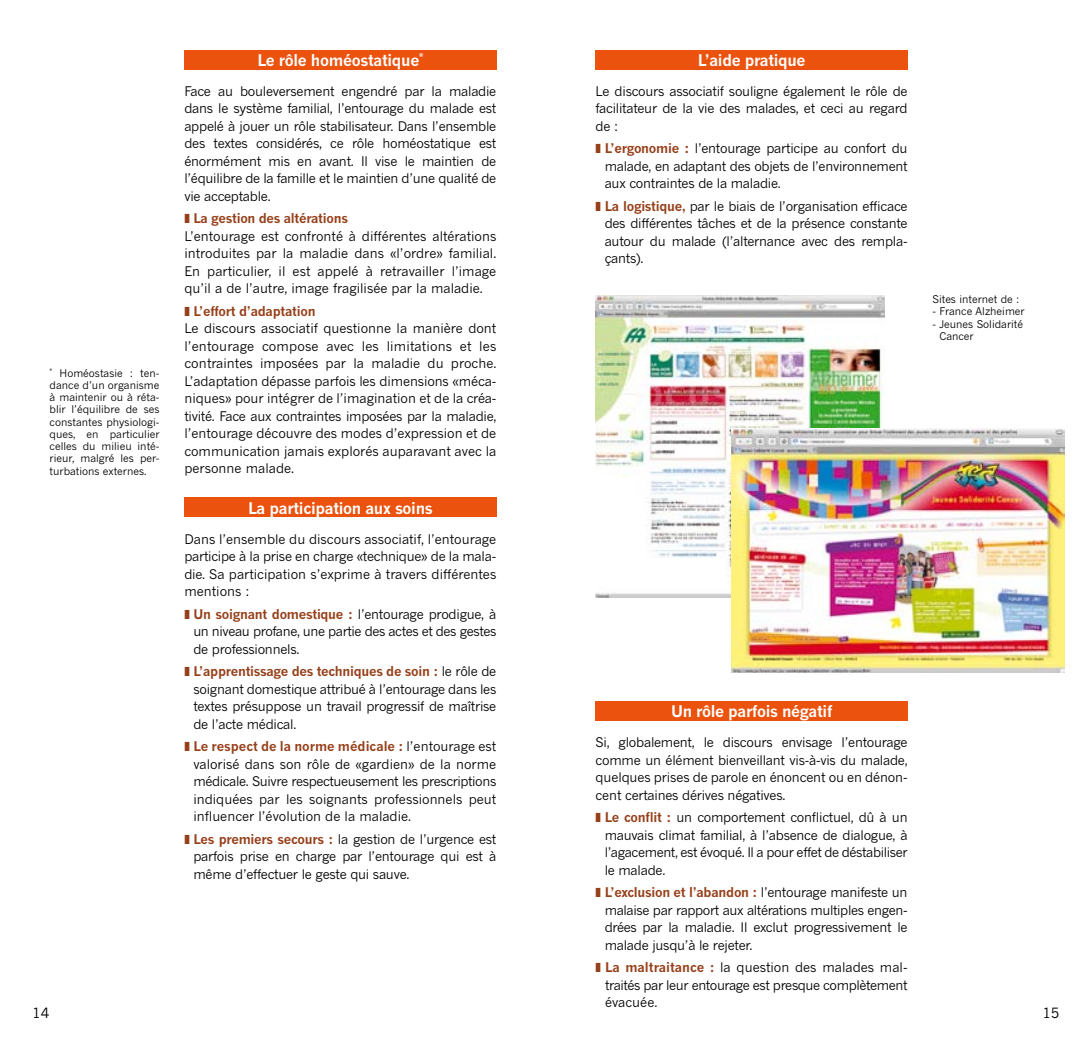
<style>
.page{position:relative;width:1092px;height:1057px;background:#fff}
.page>*{position:absolute;margin:0;border:0;box-sizing:border-box;transform-origin:0 0}
.t1{font:700 15.75px "News Gothic";letter-spacing:-.02em;color:#fff}
.t2{font:14px "News Gothic";color:#000}
.t3{font:13.12px/17.5px "News Gothic";letter-spacing:-.02em;color:#000;text-align:justify}
.t4{font:700 13.12px "News Gothic";letter-spacing:-.02em;color:#963f19}
.t5{font:10.5px/12.2px "News Gothic";color:#000;text-align:justify}
.s1{font-weight:700;color:#963f19}
</style>
<div class="page">
<div style="left:184px;top:50px;width:312px;height:19px;background:#ea520d"></div>
<div style="left:184px;top:497px;width:312px;height:20px;background:#ea520d"></div>
<div style="left:595px;top:50px;width:312px;height:19px;background:#ea520d"></div>
<div style="left:595px;top:701px;width:312px;height:20px;background:#ea520d"></div>
<img style="left:595px;top:295px;width:289px;height:302px">
<img style="left:731px;top:428px;width:333px;height:244px">
<p class="t1" style="left:257px;top:50px;width:167px">Le rôle homéostatique<sup>*</sup></p>
<p class="t3" style="left:184px;top:82px;width:313px">Face au bouleversement engendré par la maladie dans le système familial, l’entourage du malade est appelé à jouer un rôle stabilisateur. Dans l’ensemble des textes considérés, ce rôle homéostatique est énormément mis en avant. Il vise le maintien de l’équilibre de la famille et le maintien d’une qualité de vie acceptable.</p>
<p class="t4" style="left:193px;top:210px;width:156px">La gestion des altérations</p>
<p class="t3" style="left:184px;top:227px;width:313px">L’entourage est confronté à différentes altérations introduites par la maladie dans «l’ordre» familial.<br>En particulier, il est appelé à retravailler l’image qu’il a de l’autre, image fragilisée par la maladie.</p>
<p class="t4" style="left:193px;top:303px;width:124px">L’effort d’adaptation</p>
<p class="t3" style="left:184px;top:319px;width:313px">Le discours associatif questionne la manière dont l’entourage compose avec les limitations et les contraintes imposées par la maladie du proche.<br>L’adaptation dépasse parfois les dimensions «méca&shy;niques» pour intégrer de l’imagination et de la créa&shy;tivité. Face aux contraintes imposées par la maladie, l’entourage découvre des modes d’expression et de communication jamais explorés auparavant avec la personne malade.</p>
<p class="t1" style="left:248px;top:498px;width:186px">La participation aux soins</p>
<p class="t3" style="left:184px;top:530px;width:313px">Dans l’ensemble du discours associatif, l’entourage participe à la prise en charge «technique» de la mala&shy;die. Sa participation s’exprime à travers différentes mentions :</p>
<p class="t3" style="left:193px;top:605px;width:304px"><span class="s1">Un soignant domestique :</span> l’entourage prodigue, à un niveau profane, une partie des actes et des gestes de professionnels.</p>
<p class="t3" style="left:193px;top:662px;width:304px"><span class="s1">L’apprentissage des techniques de soin :</span> le rôle de soignant domestique attribué à l’entourage dans les textes présuppose un travail progressif de maîtrise de l’acte médical.</p>
<p class="t3" style="left:193px;top:737px;width:304px"><span class="s1">Le respect de la norme médicale :</span> l’entourage est valorisé dans son rôle de «gardien» de la norme médicale. Suivre respectueusement les prescriptions indiquées par les soignants professionnels peut influencer l’évolution de la maladie.</p>
<p class="t3" style="left:193px;top:830px;width:304px"><span class="s1">Les premiers secours :</span> la gestion de l’urgence est parfois prise en charge par l’entourage qui est à même d’effectuer le geste qui sauve.</p>
<p class="t1" style="left:697px;top:50px;width:109px">L’aide pratique</p>
<p class="t3" style="left:595px;top:82px;width:313px">Le discours associatif souligne également le rôle de facilitateur de la vie des malades, et ceci au regard de :</p>
<p class="t3" style="left:604px;top:139px;width:304px"><span class="s1">L’ergonomie :</span> l’entourage participe au confort du malade, en adaptant des objets de l’environnement aux contraintes de la maladie.</p>
<p class="t3" style="left:604px;top:197px;width:304px"><span class="s1">La logistique,</span> par le biais de l’organisation efficace des différentes tâches et de la présence constante autour du malade (l’alternance avec des rempla&shy;çants).</p>
<p class="t5" style="left:932px;top:293px;width:88px">Sites internet de :</p>
<p class="t5" style="left:932px;top:305px;width:94px">- France Alzheimer</p>
<p class="t5" style="left:939px;top:317px;width:85px;text-indent:-7px">- Jeunes Solidarité<br>Cancer</p>
<p class="t5" style="left:50px;top:366px;width:111px"><sup>*</sup> Homéostasie : ten&shy;dance d’un organisme à maintenir ou à réta&shy;blir l’équilibre de ses constantes physiologi&shy;ques, en particulier celles du milieu inté&shy;rieur, malgré les per&shy;turbations externes.</p>
<p class="t1" style="left:671px;top:702px;width:163px">Un rôle parfois négatif</p>
<p class="t3" style="left:595px;top:733px;width:313px">Si, globalement, le discours envisage l’entourage comme un élément bienveillant vis-à-vis du malade, quelques prises de parole en énoncent ou en dénon&shy;cent certaines dérives négatives.</p>
<p class="t3" style="left:604px;top:808px;width:304px"><span class="s1">Le conflit :</span> un comportement conflictuel, dû à un mauvais climat familial, à l’absence de dialogue, à l’agacement, est évoqué. Il a pour effet de déstabiliser le malade.</p>
<p class="t3" style="left:604px;top:883px;width:304px"><span class="s1">L’exclusion et l’abandon :</span> l’entourage manifeste un malaise par rapport aux altérations multiples engen&shy;drées par la maladie. Il exclut progressivement le malade jusqu’à le rejeter.</p>
<p class="t3" style="left:605px;top:958px;width:304px"><span class="s1">La maltraitance :</span> la question des malades mal&shy;traités par leur entourage est presque complètement évacuée.</p>
<p class="t2" style="left:32px;top:1004px;width:19px">14</p>
<p class="t2" style="left:1042px;top:1004px;width:17px">15</p>
</div>
